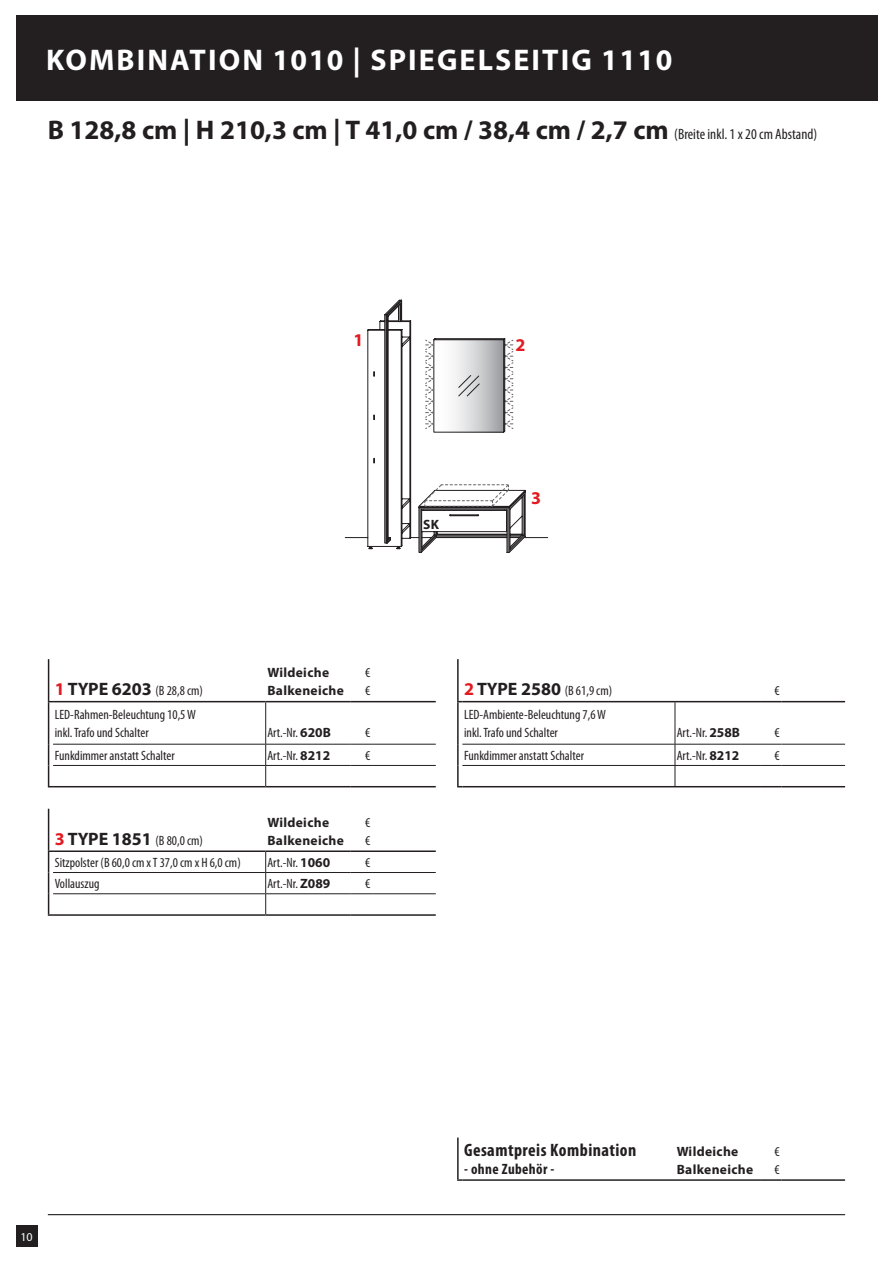
<style>
.page{position:relative;width:893px;height:1263px;background:#fff}
.page>*{position:absolute;margin:0;border:0;box-sizing:border-box;transform-origin:0 0}
.t1{font:700 30px "Myriad Pro";letter-spacing:.07em;color:#fff}
.t2{font:700 27px "Myriad Pro";color:#231f20}
.t3{font:700 condensed 18px "Myriad Pro";letter-spacing:.025em;color:#231f20}
.t4{font:700 18px "Myriad Pro";color:#e21a21}
.t5{font:700 condensed 15px "Myriad Pro";letter-spacing:.025em;color:#231f20}
.t6{font:condensed 13.5px/18px "Myriad Pro";color:#231f20}
.t7{font:700 13.5px/18px "Myriad Pro";letter-spacing:.025em;color:#231f20}
.t8{font:12px "Myriad Pro";color:#fff}
.s1{font-weight:400;font-stretch:condensed;font-size:15px}
.s2{font-weight:700;font-stretch:normal;font-size:18px;color:#e21a21}
.s3{font-weight:700;font-stretch:normal;font-size:18px}
.s4{font-weight:700;font-stretch:normal}
</style>
<div class="page">
<hr style="left:48px;top:1214px;width:797px;height:1px;background:#231f20">
<div style="left:16px;top:1226px;width:21px;height:21px;background:#231f20"></div>
<div style="left:16px;top:16px;width:861px;height:85px;background:#231f20"></div>
<hr style="left:48px;top:809px;width:1px;height:41px;background:#231f20">
<hr style="left:53px;top:850px;width:213px;height:2px;background:#231f20">
<hr style="left:53px;top:872px;width:213px;height:1px;background:#231f20">
<hr style="left:266px;top:872px;width:85px;height:1px;background:#231f20">
<svg style="left:351px;top:872px;width:21px;height:1px"></svg>
<hr style="left:266px;top:893px;width:85px;height:1px;background:#231f20">
<svg style="left:351px;top:893px;width:21px;height:1px"></svg>
<svg style="left:265px;top:852px;width:1px;height:62px"></svg>
<hr style="left:372px;top:872px;width:64px;height:1px;background:#231f20">
<hr style="left:372px;top:893px;width:64px;height:1px;background:#231f20">
<hr style="left:266px;top:850px;width:85px;height:2px;background:#231f20">
<hr style="left:351px;top:850px;width:21px;height:2px;background:#231f20">
<hr style="left:53px;top:893px;width:213px;height:1px;background:#231f20">
<hr style="left:372px;top:850px;width:64px;height:2px;background:#231f20">
<svg style="left:48px;top:850px;width:5px;height:66px"></svg>
<hr style="left:53px;top:914px;width:213px;height:2px;background:#231f20">
<hr style="left:266px;top:914px;width:85px;height:2px;background:#231f20">
<hr style="left:351px;top:914px;width:21px;height:2px;background:#231f20">
<hr style="left:372px;top:914px;width:64px;height:2px;background:#231f20">
<hr style="left:48px;top:659px;width:1px;height:42px;background:#231f20">
<hr style="left:48px;top:702px;width:1px;height:42px;background:#231f20">
<hr style="left:266px;top:744px;width:85px;height:1px;background:#231f20">
<svg style="left:351px;top:744px;width:21px;height:1px"></svg>
<hr style="left:266px;top:765px;width:85px;height:1px;background:#231f20">
<svg style="left:351px;top:765px;width:21px;height:1px"></svg>
<hr style="left:53px;top:701px;width:213px;height:1px;background:#231f20">
<svg style="left:265px;top:745px;width:1px;height:41px"></svg>
<hr style="left:372px;top:744px;width:64px;height:1px;background:#231f20">
<hr style="left:372px;top:765px;width:64px;height:1px;background:#231f20">
<hr style="left:265px;top:702px;width:1px;height:42px;background:#231f20">
<hr style="left:266px;top:701px;width:85px;height:1px;background:#231f20">
<svg style="left:351px;top:701px;width:21px;height:1px"></svg>
<hr style="left:53px;top:744px;width:213px;height:1px;background:#231f20">
<hr style="left:53px;top:765px;width:213px;height:1px;background:#231f20">
<hr style="left:372px;top:701px;width:64px;height:1px;background:#231f20">
<svg style="left:48px;top:744px;width:5px;height:43px"></svg>
<hr style="left:53px;top:786px;width:213px;height:1px;background:#231f20">
<hr style="left:266px;top:786px;width:85px;height:1px;background:#231f20">
<svg style="left:351px;top:786px;width:21px;height:1px"></svg>
<hr style="left:372px;top:786px;width:64px;height:1px;background:#231f20">
<hr style="left:457px;top:659px;width:2px;height:42px;background:#231f20">
<hr style="left:457px;top:702px;width:2px;height:42px;background:#231f20">
<hr style="left:457px;top:744px;width:2px;height:21px;background:#231f20">
<hr style="left:457px;top:765px;width:2px;height:21px;background:#231f20">
<hr style="left:675px;top:744px;width:85px;height:1px;background:#231f20">
<svg style="left:760px;top:744px;width:21px;height:1px"></svg>
<hr style="left:675px;top:765px;width:85px;height:1px;background:#231f20">
<svg style="left:760px;top:765px;width:21px;height:1px"></svg>
<hr style="left:462px;top:701px;width:213px;height:1px;background:#231f20">
<svg style="left:675px;top:744px;width:1px;height:42px"></svg>
<hr style="left:781px;top:744px;width:64px;height:1px;background:#231f20">
<hr style="left:781px;top:765px;width:64px;height:1px;background:#231f20">
<hr style="left:675px;top:702px;width:1px;height:42px;background:#231f20">
<hr style="left:675px;top:701px;width:85px;height:1px;background:#231f20">
<svg style="left:760px;top:701px;width:21px;height:1px"></svg>
<hr style="left:462px;top:744px;width:213px;height:1px;background:#231f20">
<hr style="left:462px;top:765px;width:213px;height:1px;background:#231f20">
<hr style="left:781px;top:701px;width:64px;height:1px;background:#231f20">
<hr style="left:462px;top:786px;width:213px;height:1px;background:#231f20">
<hr style="left:675px;top:786px;width:85px;height:1px;background:#231f20">
<svg style="left:760px;top:786px;width:21px;height:1px"></svg>
<hr style="left:781px;top:786px;width:64px;height:1px;background:#231f20">
<hr style="left:457px;top:1137px;width:2px;height:42px;background:#231f20">
<hr style="left:462px;top:1179px;width:213px;height:2px;background:#231f20">
<hr style="left:675px;top:1179px;width:85px;height:2px;background:#231f20">
<hr style="left:760px;top:1179px;width:21px;height:2px;background:#231f20">
<hr style="left:781px;top:1179px;width:64px;height:2px;background:#231f20">
<svg style="left:418px;top:550px;width:95px;height:3px"></svg>
<svg style="left:345px;top:299px;width:203px;height:251px"></svg>
<h1 class="t1" style="left:46px;top:40px;width:628px">KOMBINATION 1010 | SPIEGELSEITIG 1110</h1>
<h2 class="t2" style="left:48px;top:113px;width:771px">B 128,8 cm | H 210,3 cm | T 41,0 cm / 38,4 cm / 2,7 cm <span class="s1">(Breite inkl. 1 x 20 cm Abstand)</span></h2>
<h3 class="t4" style="left:354px;top:328px;width:11px">1</h3>
<h3 class="t4" style="left:516px;top:333px;width:11px">2</h3>
<p class="t7" style="left:423px;top:515px;width:17px">SK</p>
<h3 class="t4" style="left:531px;top:486px;width:11px">3</h3>
<p class="t6" style="left:55px;top:682px;width:150px"><span class="s2">1</span> <span class="s3">TYPE 6203</span> (B 28,8 cm)</p>
<p class="t6" style="left:55px;top:705px;width:143px">LED-Rahmen-Beleuchtung 10,5 W inkl. Trafo und Schalter</p>
<p class="t7" style="left:267px;top:663px;width:78px">Wildeiche<br>Balkeneiche</p>
<p class="t6" style="left:365px;top:664px;width:7px">€ €</p>
<p class="t6" style="left:267px;top:723px;width:65px">Art.-Nr. <span class="s4">620B</span></p>
<p class="t6" style="left:365px;top:723px;width:7px">€</p>
<p class="t6" style="left:55px;top:746px;width:121px">Funkdimmer anstatt Schalter</p>
<p class="t6" style="left:267px;top:746px;width:64px">Art.-Nr. <span class="s4">8212</span></p>
<p class="t6" style="left:365px;top:746px;width:7px">€</p>
<p class="t6" style="left:55px;top:831px;width:150px"><span class="s2">3</span> <span class="s3">TYPE 1851</span> (B 80,0 cm)</p>
<p class="t7" style="left:267px;top:813px;width:78px">Wildeiche<br>Balkeneiche</p>
<p class="t6" style="left:365px;top:813px;width:7px">€ €</p>
<p class="t6" style="left:55px;top:853px;width:187px">Sitzpolster (B 60,0 cm x T 37,0 cm x H 6,0 cm)</p>
<p class="t6" style="left:267px;top:853px;width:64px">Art.-Nr. <span class="s4">1060</span></p>
<p class="t6" style="left:365px;top:853px;width:7px">€</p>
<p class="t6" style="left:55px;top:874px;width:46px">Vollauszug</p>
<p class="t6" style="left:267px;top:874px;width:65px">Art.-Nr. <span class="s4">Z089</span></p>
<p class="t6" style="left:365px;top:874px;width:7px">€</p>
<p class="t6" style="left:464px;top:682px;width:150px"><span class="s2">2</span> <span class="s3">TYPE 2580</span> (B 61,9 cm)</p>
<p class="t6" style="left:774px;top:682px;width:7px">€</p>
<p class="t6" style="left:464px;top:705px;width:143px">LED-Ambiente-Beleuchtung 7,6 W inkl. Trafo und Schalter</p>
<p class="t6" style="left:677px;top:723px;width:65px">Art.-Nr. <span class="s4">258B</span></p>
<p class="t6" style="left:774px;top:723px;width:7px">€</p>
<p class="t6" style="left:464px;top:746px;width:121px">Funkdimmer anstatt Schalter</p>
<p class="t6" style="left:677px;top:746px;width:64px">Art.-Nr. <span class="s4">8212</span></p>
<p class="t6" style="left:774px;top:746px;width:7px">€</p>
<p class="t8" style="left:20px;top:1229px;width:14px">10</p>
<h3 class="t3" style="left:464px;top:1138px;width:174px">Gesamtpreis Kombination</h3>
<p class="t5" style="left:464px;top:1159px;width:92px">- ohne Zubehör -</p>
<p class="t7" style="left:677px;top:1142px;width:78px">Wildeiche<br>Balkeneiche</p>
<p class="t6" style="left:774px;top:1142px;width:7px">€ €</p>
</div>
